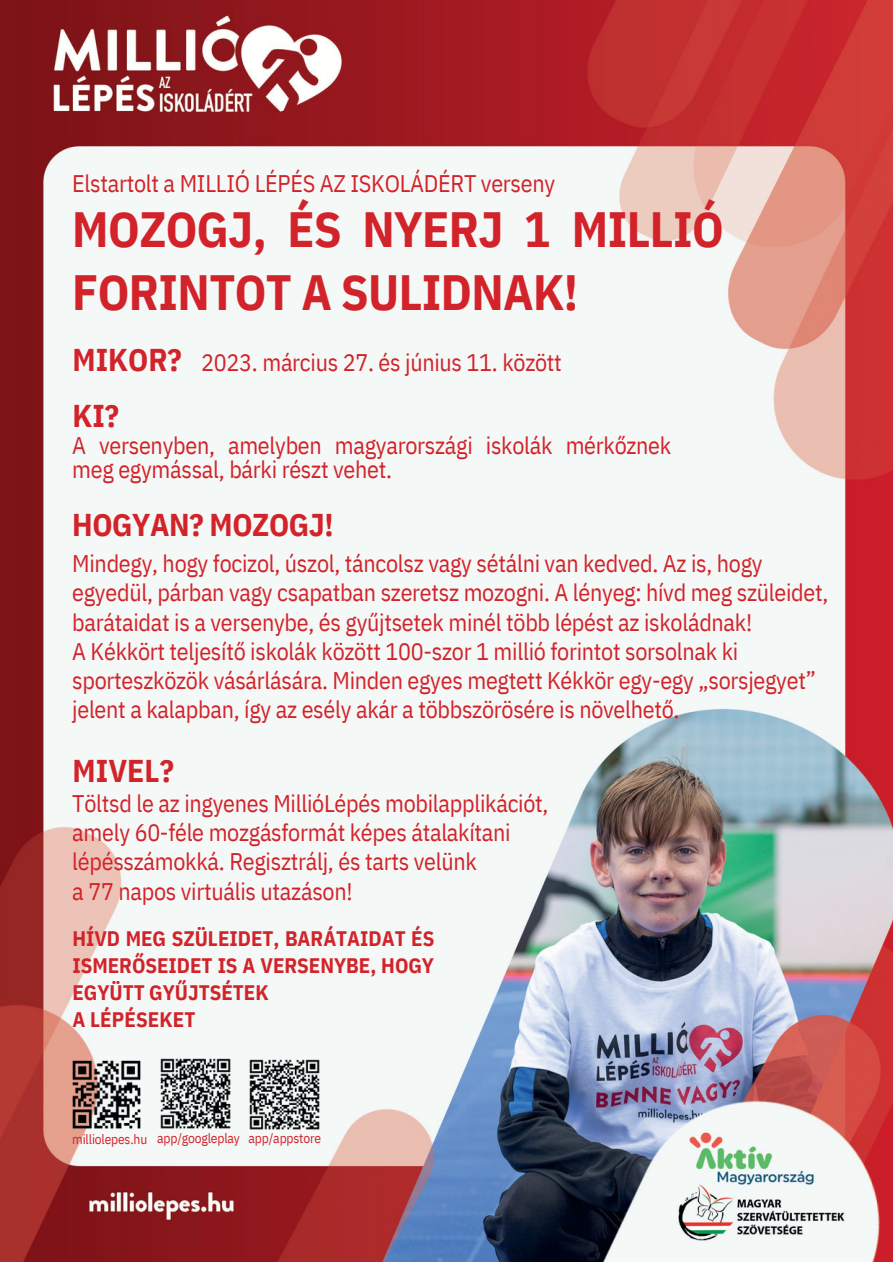
<style>
.page{position:relative;width:893px;height:1264px;background:#fff}
.page>*{position:absolute;margin:0;border:0;box-sizing:border-box;transform-origin:0 0}
.t1{font:700 49.5px/62.8px "IBM Plex Sans Cond";letter-spacing:-.01em;color:#d2232a}
.t2{font:700 31.5px/56.2px "IBM Plex Sans Cond";letter-spacing:-.01em;color:#d2232a}
.t3{font:24px/29.2px "IBM Plex Sans Cond";letter-spacing:-.01em;color:#d2232a}
.t4{font:700 21px/27px "IBM Plex Sans Cond";color:#d2232a}
.t5{font:13.5px "IBM Plex Sans Cond";letter-spacing:-.01em;color:#d2232a}
</style>
<div class="page">
<img style="left:0;top:0;width:892px;height:1261px">
<img style="left:248px;top:1058px;width:72px;height:72px">
<img style="left:159px;top:1057px;width:72px;height:72px">
<img style="left:70px;top:1058px;width:72px;height:72px">
<p class="t3" style="left:72px;top:168px;width:484px">Elstartolt a MILLIÓ LÉPÉS AZ ISKOLÁDÉRT verseny</p>
<h1 class="t1" style="left:72px;top:197px;width:653px">MOZOGJ, ÉS NYERJ 1 MILLIÓ<br>FORINTOT A SULIDNAK!</h1>
<h2 class="t2" style="left:72px;top:330px;width:111px">MIKOR?<br>KI?</h2>
<p class="t3" style="left:201px;top:347px;width:362px">2023. március 27. és június 11. között</p>
<p class="t3" style="left:72px;top:432px;width:600px;line-height:24.8px">A versenyben, amelyben magyarországi iskolák mérkőznek meg egymással, bárki részt vehet.</p>
<h2 class="t2" style="left:72px;top:496px;width:263px">HOGYAN? MOZOGJ!</h2>
<p class="t3" style="left:72px;top:548px;width:757px">Mindegy, hogy focizol, úszol, táncolsz vagy sétálni van kedved. Az is, hogy egyedül, párban vagy csapatban szeretsz mozogni. A lényeg: hívd meg szüleidet, barátaidat is a versenybe, és gyűjtsetek minél több lépést az iskoládnak!<br>A Kékkört teljesítő iskolák között 100-szor 1 millió forintot sorsolnak ki sporteszközök vásárlására. Minden egyes megtett Kékkör egy-egy „sorsjegyet” jelent a kalapban, így az esély akár a többszörösére is növelhető.</p>
<h2 class="t2" style="left:72px;top:742px;width:103px">MIVEL?</h2>
<p class="t3" style="left:72px;top:788px;width:477px">Töltsd le az ingyenes MillióLépés mobilapplikációt, amely 60-féle mozgásformát képes átalakítani lépésszámokká. Regisztrálj, és tarts velünk<br>a 77 napos virtuális utazáson!</p>
<p class="t4" style="left:72px;top:924px;width:363px">HÍVD MEG SZÜLEIDET, BARÁTAIDAT ÉS<br>ISMERŐSEIDET IS A VERSENYBE, HOGY<br>EGYÜTT GYŰJTSÉTEK<br>A LÉPÉSEKET</p>
<p class="t5" style="left:72px;top:1129px;width:250px">milliolepes.hu app/googleplay app/appstore</p>
</div>
